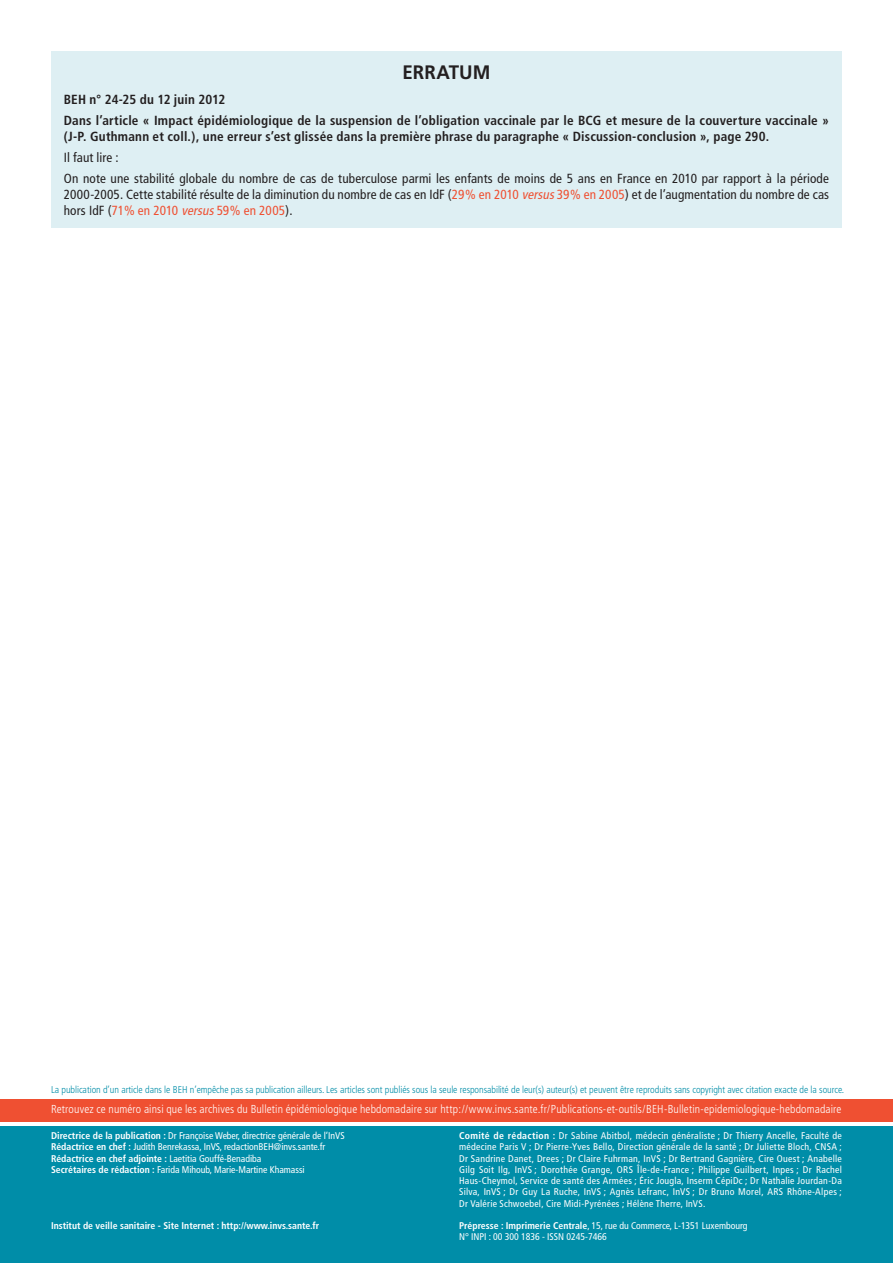
<style>
.page{position:relative;width:893px;height:1263px;background:#fff}
.page>*{position:absolute;margin:0;border:0;box-sizing:border-box;transform-origin:0 0}
.t1{font:700 19.5px "Frutiger";letter-spacing:.005em;color:#231f20;scale:.96 1}
.t2{font:condensed 13.2px/21.1px "Frutiger";letter-spacing:.01em;color:#231f20}
.t3{font:700 condensed 13.2px/21.1px "Frutiger";letter-spacing:.015em;color:#231f20}
.t4{font:300 condensed 11.55px "Frutiger";letter-spacing:.01em;color:#fff}
.t5{font:300 condensed 9.9px "Frutiger";letter-spacing:-.005em;color:#008da8}
.t6{font:condensed 9.75px/11.2px "Frutiger";color:#fff}
.t7{font:700 condensed 9.75px "Frutiger";color:#fff}
.s1{color:#ef5032}
.s2{font-style:italic;color:#ef5032}
.s3{font-weight:700}
</style>
<div class="page">
<div style="left:0;top:1126px;width:892px;height:137px;background:#008da8"></div>
<div style="left:0;top:1099px;width:892px;height:22px;background:#ef5032"></div>
<div style="left:51px;top:51px;width:791px;height:177px;background:#deeff3"></div>
<h1 class="t1" style="left:402px;top:61px;width:93px">ERRATUM</h1>
<h2 class="t3" style="left:64px;top:88px;width:767px">BEH n° 24-25 du 12 juin 2012<br>Dans l’article « Impact épidémiologique de la suspension de l’obligation vaccinale par le BCG et mesure de la couverture vaccinale »</h2>
<h2 class="t3" style="left:64px;top:126px;width:707px">(J-P. Guthmann et coll.), une erreur s’est glissée dans la première phrase du paragraphe « Discussion-conclusion », page 290.</h2>
<h2 class="t2" style="left:64px;top:147px;width:767px">Il faut lire :<br>On note une stabilité globale du nombre de cas de tuberculose parmi les enfants de moins de 5 ans en France en 2010 par rapport à la période</h2>
<h2 class="t2" style="left:64px;top:187px;width:767px;line-height:16px">2000-2005. Cette stabilité résulte de la diminution du nombre de cas en IdF (<span class="s1">29% en 2010</span> <span class="s2">versus</span><span class="s1">39% en 2005</span>) et de l’augmentation du nombre de cas hors IdF (<span class="s1">71% en 2010</span> <span class="s2">versus</span><span class="s1">59% en 2005</span>).</h2>
<p class="t5" style="left:51px;top:1084px;width:795px">La publication d’un article dans le BEH n’empêche pas sa publication ailleurs. Les articles sont publiés sous la seule responsabilité de leur(s) auteur(s) et peuvent être reproduits sans copyright avec citation exacte de la source.</p>
<p class="t6" style="left:51px;top:1130px;width:295px"><span class="s3">Directrice de la publication :</span> Dr Françoise Weber, directrice générale de l’InVS <span class="s3">Rédactrice en chef :</span> Judith Benrekassa, InVS, redactionBEH@invs.sante.fr <span class="s3">Rédactrice en chef adjointe :</span> Laetitia Gouffé-Benadiba<br><span class="s3">Secrétaires de rédaction :</span> Farida Mihoub, Marie-Martine Khamassi</p>
<p class="t4" style="left:51px;top:1103px;width:792px">Retrouvez ce numéro ainsi que les archives du Bulletin épidémiologique hebdomadaire sur http://www.invs.sante.fr/Publications-et-outils/BEH-Bulletin-epidemiologique-hebdomadaire</p>
<p class="t6" style="left:459px;top:1130px;width:384px;text-align:justify"><span class="s3">Comité de rédaction :</span> Dr Sabine Abitbol, médecin généraliste ; Dr Thierry Ancelle, Faculté de médecine Paris V ; Dr Pierre-Yves Bello, Direction générale de la santé ; Dr Juliette Bloch, CNSA ; Dr Sandrine Danet, Drees ; Dr Claire Fuhrman, InVS ; Dr Bertrand Gagnière, Cire Ouest ; Anabelle Gilg Soit Ilg, InVS ; Dorothée Grange, ORS Île-de-France ; Philippe Guilbert, Inpes ; Dr Rachel Haus-Cheymol, Service de santé des Armées ; Éric Jougla, Inserm CépiDc ; Dr Nathalie Jourdan-Da Silva, InVS ; Dr Guy La Ruche, InVS ; Agnès Lefranc, InVS ; Dr Bruno Morel, ARS Rhône-Alpes ; Dr Valérie Schwoebel, Cire Midi-Pyrénées ; Hélène Therre, InVS.</p>
<p class="t6" style="left:459px;top:1220px;width:290px"><span class="s3">Prépresse : Imprimerie Centrale</span>, 15, rue du Commerce, L-1351 Luxembourg<br>N° INPI : 00 300 1836 - ISSN 0245-7466</p>
<p class="t7" style="left:51px;top:1220px;width:270px">Institut de veille sanitaire - Site Internet : http://www.invs.sante.fr</p>
</div>
